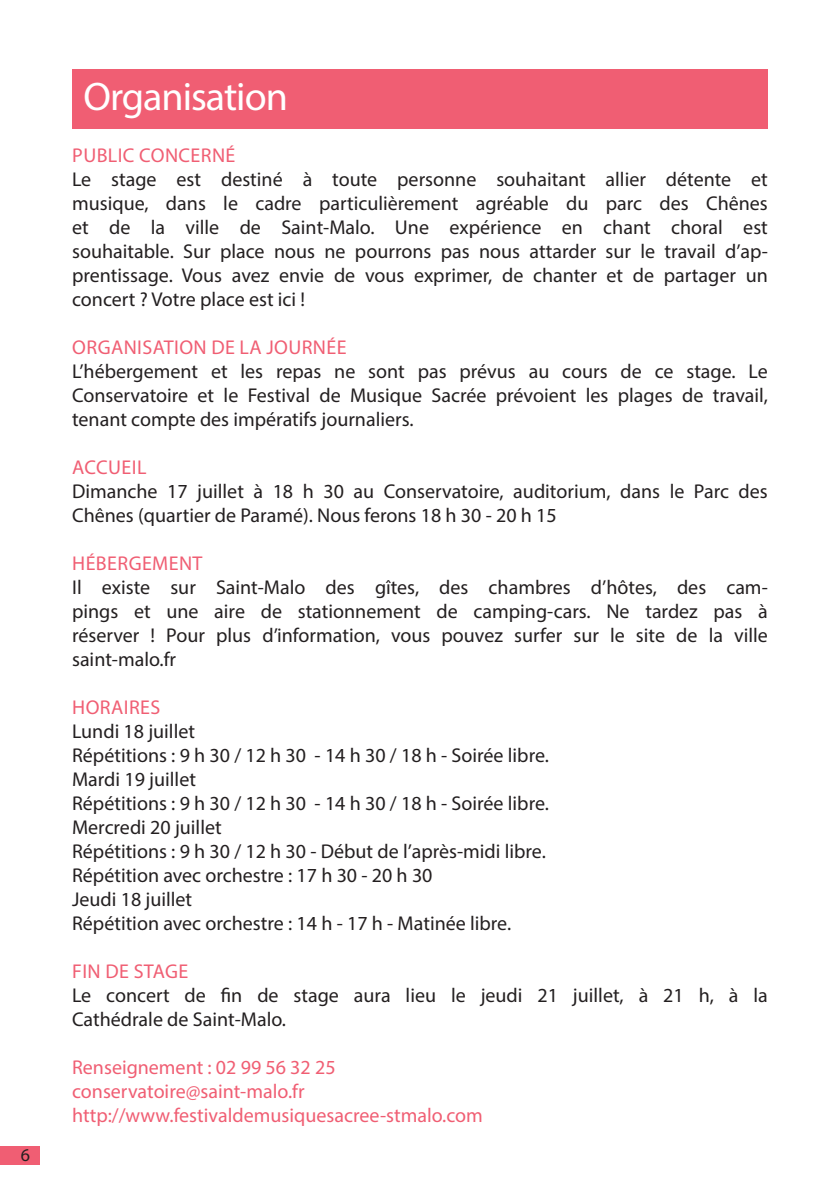
<style>
.page{position:relative;width:840px;height:1191px;background:#fff}
.page>*{position:absolute;margin:0;border:0;box-sizing:border-box;transform-origin:0 0}
.t1{font:40px "Myriad Pro";letter-spacing:-.025em;color:#fff}
.t2{font:20px/24px "Myriad Pro";color:#231f20;text-align:justify}
.t3{font:20px "Myriad Pro";color:#f05e73}
.t4{font:20px "Myriad Pro";letter-spacing:.02em;color:#f05e73}
.t5{font:18px "Myriad Pro";color:#231f20}
</style>
<div class="page">
<div style="left:0;top:1146px;width:39px;height:18px;background:#f05e73"></div>
<div style="left:72px;top:69px;width:695px;height:59px;background:#f05e73"></div>
<p class="t5" style="left:21px;top:1143px;width:11px">6</p>
<p class="t1" style="left:83px;top:72px;width:206px">Organisation</p>
<p class="t4" style="left:72px;top:143px;width:164px">PUBLIC CONCERNÉ</p>
<p class="t2" style="left:72px;top:167px;width:697px">Le stage est destiné à toute personne souhaitant allier détente et musique, dans le cadre particulièrement agréable du parc des Chênes et de la ville de Saint-Malo. Une expérience en chant choral est souhaitable. Sur place nous ne pourrons pas nous attarder sur le travail d’ap&shy;prentissage. Vous avez envie de vous exprimer, de chanter et de partager un concert ? Votre place est ici !</p>
<p class="t4" style="left:72px;top:335px;width:275px">ORGANISATION DE LA JOURNÉE</p>
<p class="t2" style="left:72px;top:359px;width:697px">L’hébergement et les repas ne sont pas prévus au cours de ce stage. Le Conservatoire et le Festival de Musique Sacrée prévoient les plages de travail, tenant compte des impératifs journaliers.</p>
<p class="t4" style="left:72px;top:455px;width:76px">ACCUEIL</p>
<p class="t2" style="left:72px;top:479px;width:697px">Dimanche 17 juillet à 18 h 30 au Conservatoire, auditorium, dans le Parc des<br>Chênes (quartier de Paramé). Nous ferons 18 h 30 - 20 h 15</p>
<p class="t4" style="left:72px;top:551px;width:132px">HÉBERGEMENT</p>
<p class="t2" style="left:72px;top:575px;width:697px">Il existe sur Saint-Malo des gîtes, des chambres d’hôtes, des cam&shy;pings et une aire de stationnement de camping-cars. Ne tardez pas à réserver ! Pour plus d’information, vous pouvez surfer sur le site de la ville saint-malo.fr</p>
<p class="t4" style="left:72px;top:695px;width:89px">HORAIRES</p>
<p class="t2" style="left:72px;top:719px;width:124px">Lundi 18 juillet</p>
<p class="t2" style="left:72px;top:743px;width:478px">Répétitions : 9 h 30 / 12 h 30 - 14 h 30 / 18 h - Soirée libre.</p>
<p class="t2" style="left:72px;top:767px;width:125px">Mardi 19 juillet</p>
<p class="t2" style="left:72px;top:791px;width:478px">Répétitions : 9 h 30 / 12 h 30 - 14 h 30 / 18 h - Soirée libre.</p>
<p class="t2" style="left:72px;top:815px;width:151px">Mercredi 20 juillet</p>
<p class="t2" style="left:72px;top:839px;width:475px">Répétitions : 9 h 30 / 12 h 30 - Début de l’après-midi libre.</p>
<p class="t2" style="left:72px;top:863px;width:362px">Répétition avec orchestre : 17 h 30 - 20 h 30</p>
<p class="t2" style="left:72px;top:887px;width:122px">Jeudi 18 juillet</p>
<p class="t2" style="left:72px;top:911px;width:440px">Répétition avec orchestre : 14 h - 17 h - Matinée libre.</p>
<p class="t4" style="left:72px;top:959px;width:117px">FIN DE STAGE</p>
<p class="t2" style="left:72px;top:983px;width:696px">Le concert de fin de stage aura lieu le jeudi 21 juillet, à 21 h, à la<br>Cathédrale de Saint-Malo.</p>
<p class="t3" style="left:72px;top:1055px;width:265px">Renseignement : 02 99 56 32 25</p>
<p class="t3" style="left:72px;top:1079px;width:234px">conservatoire@saint-malo.fr</p>
<p class="t3" style="left:72px;top:1103px;width:412px">http://www.festivaldemusiquesacree-stmalo.com</p>
</div>
